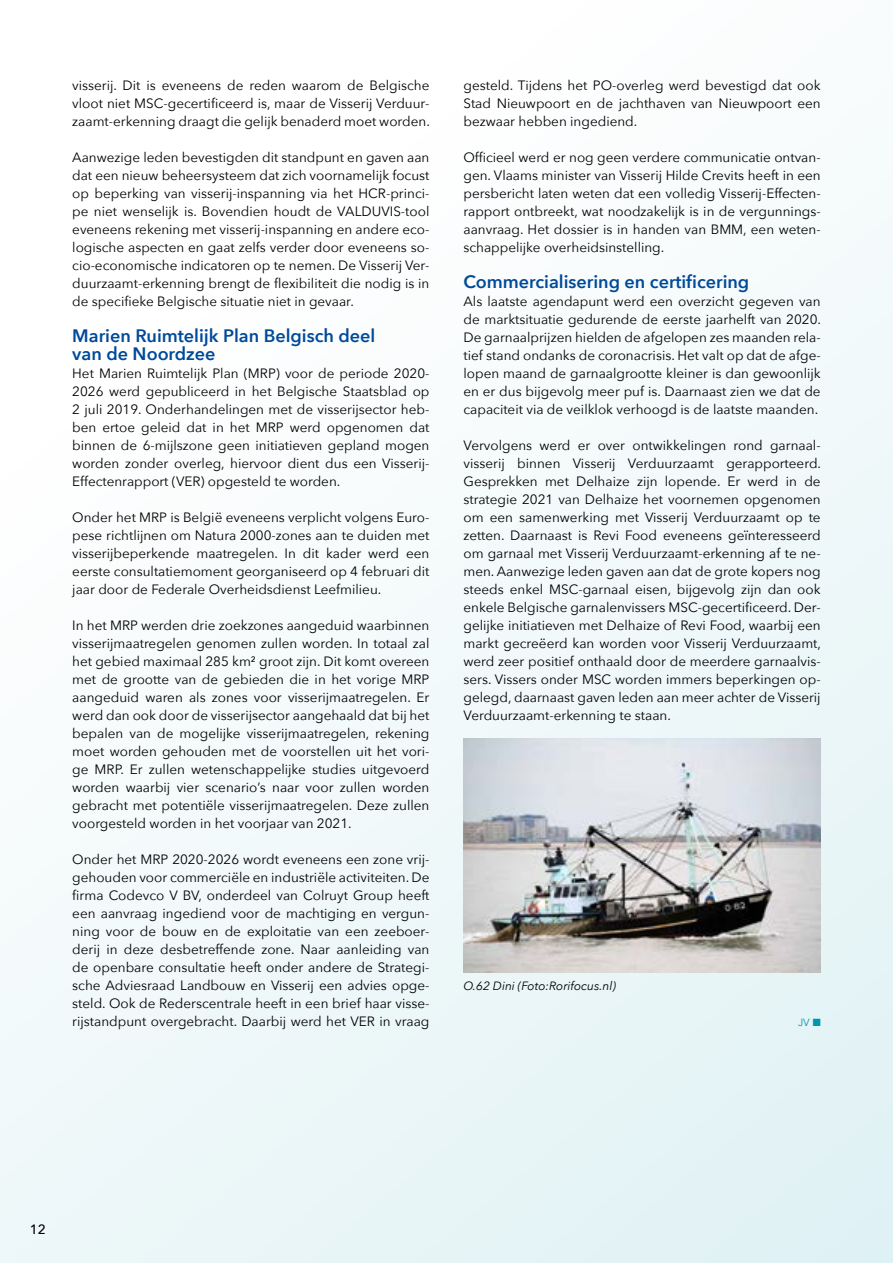
<style>
.page{position:relative;width:893px;height:1263px;background:#fff}
.page>*{position:absolute;margin:0;border:0;box-sizing:border-box;transform-origin:0 0}
.t1{font:600 18px/18px "Avenir Next";color:#004a9a}
.t2{font:13.5px/18px "Avenir Next";color:#000;text-align:justify}
.t3{font:500 13.5px "Avenir Next";color:#000}
.t4{font:italic 12px "Avenir Next";color:#000}
.t5{font:10.5px "Avenir Next";color:#0095ad}
.s1{color:#0096ae}
</style>
<div class="page">
<div style="left:0;top:0;width:893px;height:1263px;background:linear-gradient(to right,#fafdfd,#edf7f9)"></div>
<img style="left:463px;top:738px;width:358px;height:234px">
<p class="t2" style="left:72px;top:76px;width:359px">visserij. Dit is eveneens de reden waarom de Belgische vloot niet MSC-gecertificeerd is, maar de Visserij Verduur&shy;zaamt-erkenning draagt die gelijk benaderd moet worden.</p>
<p class="t2" style="left:72px;top:148px;width:359px">Aanwezige leden bevestigden dit standpunt en gaven aan dat een nieuw beheersysteem dat zich voornamelijk focust op beperking van visserij-inspanning via het HCR-princi&shy;pe niet wenselijk is. Bovendien houdt de VALDUVIS-tool eveneens rekening met visserij-inspanning en andere eco&shy;logische aspecten en gaat zelfs verder door eveneens so&shy;cio-economische indicatoren op te nemen. De Visserij Ver&shy;duurzaamt-erkenning brengt de flexibiliteit die nodig is in de specifieke Belgische situatie niet in gevaar.</p>
<h1 class="t1" style="left:72px;top:326px;width:305px">Marien Ruimtelijk Plan Belgisch deel van de Noordzee</h1>
<p class="t2" style="left:72px;top:364px;width:359px">Het Marien Ruimtelijk Plan (MRP) voor de periode 2020- 2026 werd gepubliceerd in het Belgische Staatsblad op 2 juli 2019. Onderhandelingen met de visserijsector heb&shy;ben ertoe geleid dat in het MRP werd opgenomen dat binnen de 6-mijlszone geen initiatieven gepland mogen worden zonder overleg, hiervoor dient dus een Visserij-Effectenrapport (VER) opgesteld te worden.</p>
<p class="t2" style="left:72px;top:508px;width:359px">Onder het MRP is België eveneens verplicht volgens Euro&shy;pese richtlijnen om Natura 2000-zones aan te duiden met visserijbeperkende maatregelen. In dit kader werd een eerste consultatiemoment georganiseerd op 4 februari dit jaar door de Federale Overheidsdienst Leefmilieu.</p>
<p class="t2" style="left:72px;top:616px;width:359px">In het MRP werden drie zoekzones aangeduid waarbinnen visserijmaatregelen genomen zullen worden. In totaal zal het gebied maximaal 285 km² groot zijn. Dit komt overeen met de grootte van de gebieden die in het vorige MRP aangeduid waren als zones voor visserijmaatregelen. Er werd dan ook door de visserijsector aangehaald dat bij het bepalen van de mogelijke visserijmaatregelen, rekening moet worden gehouden met de voorstellen uit het vori&shy;ge MRP. Er zullen wetenschappelijke studies uitgevoerd worden waarbij vier scenario’s naar voor zullen worden gebracht met potentiële visserijmaatregelen. Deze zullen voorgesteld worden in het voorjaar van 2021.</p>
<p class="t2" style="left:72px;top:850px;width:359px">Onder het MRP 2020-2026 wordt eveneens een zone vrij&shy;gehouden voor commerciële en industriële activiteiten. De firma Codevco V BV, onderdeel van Colruyt Group heeft een aanvraag ingediend voor de machtiging en vergun&shy;ning voor de bouw en de exploitatie van een zeeboer&shy;derij in deze desbetreffende zone. Naar aanleiding van de openbare consultatie heeft onder andere de Strategi&shy;sche Adviesraad Landbouw en Visserij een advies opge&shy;steld. Ook de Rederscentrale heeft in een brief haar visse&shy;rijstandpunt overgebracht. Daarbij werd het VER in vraag</p>
<p class="t2" style="left:463px;top:76px;width:359px">gesteld. Tijdens het PO-overleg werd bevestigd dat ook Stad Nieuwpoort en de jachthaven van Nieuwpoort een bezwaar hebben ingediend.</p>
<p class="t2" style="left:463px;top:148px;width:359px">Officieel werd er nog geen verdere communicatie ontvan&shy;gen. Vlaams minister van Visserij Hilde Crevits heeft in een persbericht laten weten dat een volledig Visserij-Effecten&shy;rapport ontbreekt, wat noodzakelijk is in de vergunnings&shy;aanvraag. Het dossier is in handen van BMM, een weten&shy;schappelijke overheidsinstelling.</p>
<h1 class="t1" style="left:463px;top:272px;width:287px">Commercialisering en certificering</h1>
<p class="t2" style="left:463px;top:292px;width:359px">Als laatste agendapunt werd een overzicht gegeven van de marktsituatie gedurende de eerste jaarhelft van 2020.<br>De garnaalprijzen hielden de afgelopen zes maanden rela&shy;tief stand ondanks de coronacrisis. Het valt op dat de afge&shy;lopen maand de garnaalgrootte kleiner is dan gewoonlijk en er dus bijgevolg meer puf is. Daarnaast zien we dat de capaciteit via de veilklok verhoogd is de laatste maanden.</p>
<p class="t2" style="left:463px;top:436px;width:359px">Vervolgens werd er over ontwikkelingen rond garnaal&shy;visserij binnen Visserij Verduurzaamt gerapporteerd.<br>Gesprekken met Delhaize zijn lopende. Er werd in de strategie 2021 van Delhaize het voornemen opgenomen om een samenwerking met Visserij Verduurzaamt op te zetten. Daarnaast is Revi Food eveneens geïnteresseerd om garnaal met Visserij Verduurzaamt-erkenning af te ne&shy;men. Aanwezige leden gaven aan dat de grote kopers nog steeds enkel MSC-garnaal eisen, bijgevolg zijn dan ook enkele Belgische garnalenvissers MSC-gecertificeerd. Der&shy;gelijke initiatieven met Delhaize of Revi Food, waarbij een markt gecreëerd kan worden voor Visserij Verduurzaamt, werd zeer positief onthaald door de meerdere garnaalvis&shy;sers. Vissers onder MSC worden immers beperkingen op&shy;gelegd, daarnaast gaven leden aan meer achter de Visserij Verduurzaamt-erkenning te staan.</p>
<p class="t4" style="left:463px;top:976px;width:154px">O.62 Dini (Foto:Rorifocus.nl)</p>
<p class="t5" style="left:798px;top:1013px;width:24px">JV <span class="s1">■</span></p>
<p class="t3" style="left:30px;top:1218px;width:18px">12</p>
</div>
